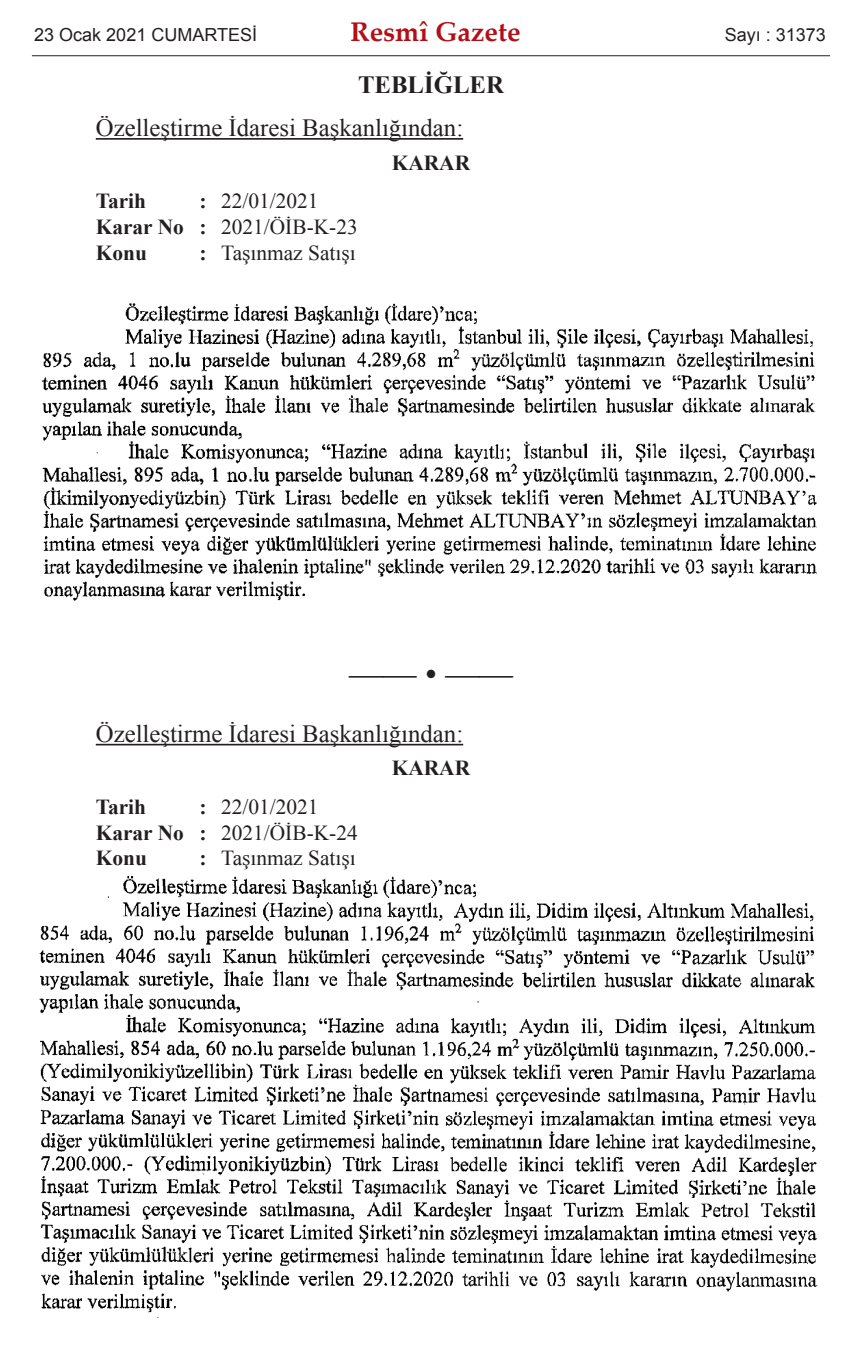
<style>
.page{position:relative;width:862px;height:1365px;background:#fff}
.page>*{position:absolute;margin:0;border:0;box-sizing:border-box;transform-origin:0 0}
.t1{font:33.75px "Times New Roman";color:#231f20}
.t2{font:700 27px "Palatino Linotype";color:#b40e16}
.t3{font:24.75px "Times New Roman";color:#231f20}
.t4{font:700 24.75px "Times New Roman";color:#231f20}
.t5{font:21.38px/25.7px "Times New Roman";color:#231f20}
.t6{font:700 21.38px "Times New Roman";color:#231f20}
.t7{font:18px "Arial";color:#231f20}
.s1{font-weight:700}
</style>
<div class="page">
<hr style="left:96px;top:138px;width:367px;height:2px;background:#231f20">
<hr style="left:96px;top:744px;width:367px;height:1px;background:#231f20">
<img style="left:41px;top:303px;width:776px;height:298px">
<img style="left:39px;top:876px;width:779px;height:442px">
<hr style="left:32px;top:55px;width:797px;height:1px;background:#231f20">
<p class="t7" style="left:34px;top:25px;width:224px">23 Ocak 2021 CUMARTESİ</p>
<p class="t2" style="left:350px;top:21px;width:171px">Resmî Gazete</p>
<p class="t7" style="left:724px;top:25px;width:103px">Sayı : 31373</p>
<p class="t4" style="left:358px;top:71px;width:147px">TEBLİĞLER</p>
<p class="t3" style="left:96px;top:114px;width:369px">Özelleştirme İdaresi Başkanlığından:</p>
<p class="t6" style="left:391px;top:151px;width:80px">KARAR</p>
<p class="t6" style="left:96px;top:189px;width:52px">Tarih</p>
<p class="t5" style="left:96px;top:188px;width:263px;text-indent:104px"><span class="s1">:</span> 22/01/2021<br><span class="s1">Karar No :</span> 2021/ÖİB-K-23<br><span class="s1">Konu</span></p>
<p class="t5" style="left:199px;top:240px;width:158px"><span class="s1">:</span> Taşınmaz Satışı</p>
<h1 class="t1" style="left:349px;top:655px;width:165px">—— • ——</h1>
<p class="t3" style="left:96px;top:720px;width:369px">Özelleştirme İdaresi Başkanlığından:</p>
<p class="t6" style="left:391px;top:756px;width:80px">KARAR</p>
<p class="t6" style="left:96px;top:795px;width:52px">Tarih</p>
<p class="t5" style="left:96px;top:794px;width:263px;text-indent:104px"><span class="s1">:</span> 22/01/2021<br><span class="s1">Karar No :</span> 2021/ÖİB-K-24<br><span class="s1">Konu</span></p>
<p class="t5" style="left:199px;top:845px;width:158px"><span class="s1">:</span> Taşınmaz Satışı</p>
</div>
